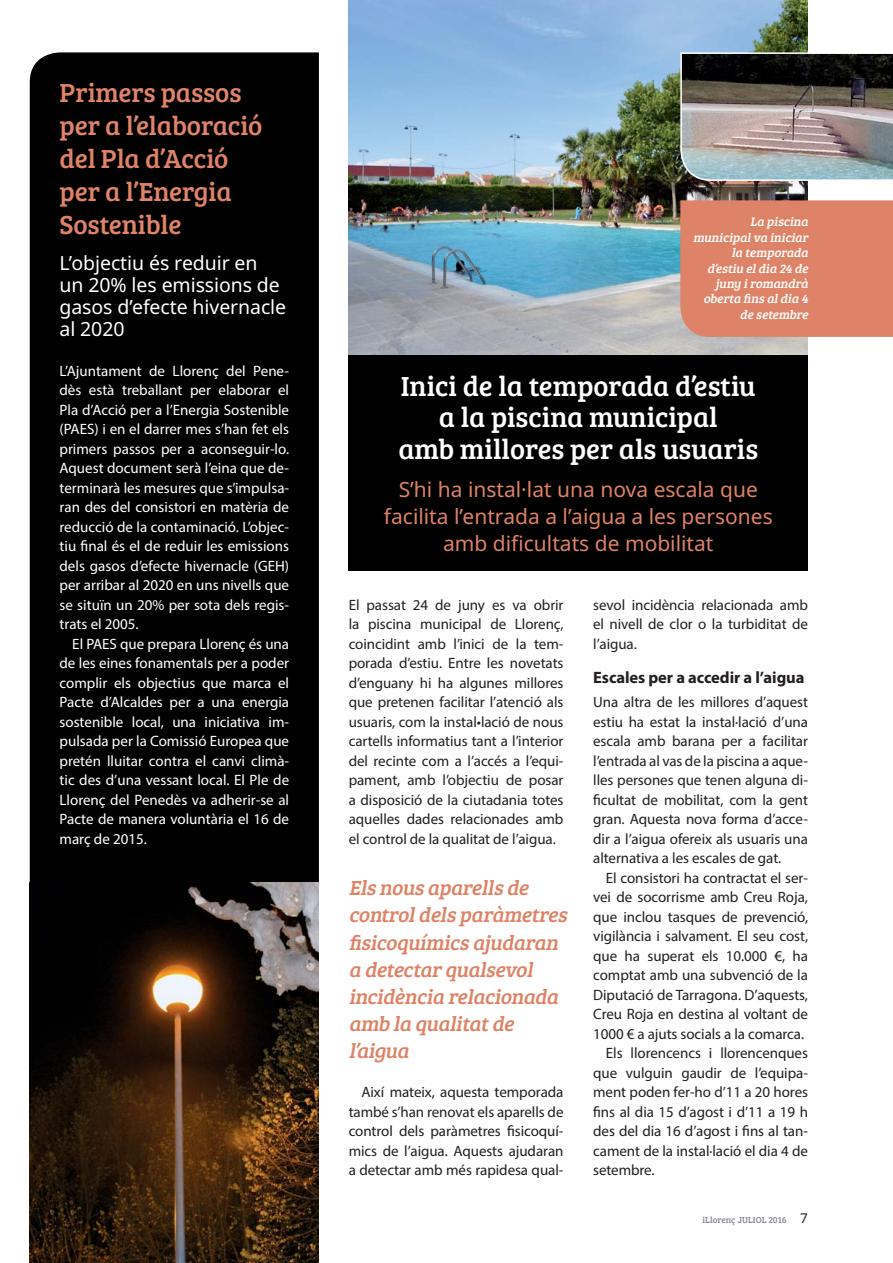
<style>
.page{position:relative;width:893px;height:1263px;background:#fff}
.page>*{position:absolute;margin:0;border:0;box-sizing:border-box;transform-origin:0 0}
.t1{font:28.5px/31.5px "Bree Serif";color:#fff;text-align:center}
.t2{font:27px/33px "Bree Serif";letter-spacing:-.005em;color:#df8368}
.t3{font:italic 21px/27.2px "Bree Serif";color:#df8368}
.t4{font:21px/27px "Noto Sans";color:#df8368;text-align:center}
.t5{font:19.5px/21.8px "Noto Sans";letter-spacing:-.005em;color:#fff}
.t6{font:700 16.5px "Myriad Pro";letter-spacing:-.005em;color:#231f20}
.t7{font:15px/19.5px "Myriad Pro";letter-spacing:-.005em;color:#231f20;text-align:justify}
.t8{font:15px/19.5px "Myriad Pro";color:#fff;text-align:justify}
.t9{font:italic 12.75px/15.5px "Bree Serif";color:#fff;text-align:right}
.t10{font:9px "Bree Serif";color:#868893}
.s1{font-family:"Noto Sans";font-size:13.5px;color:#231f20}
</style>
<div class="page">
<div style="left:30px;top:52px;width:289px;height:831px;background:#000"></div>
<img style="left:30px;top:883px;width:289px;height:380px">
<img style="left:349px;top:0;width:459px;height:356px">
<div style="left:349px;top:356px;width:459px;height:215px;background:#000"></div>
<div style="left:680px;top:200px;width:213px;height:137px;background:#df8368"></div>
<img style="left:680px;top:52px;width:213px;height:130px">
<h2 class="t2" style="left:60px;top:78px;width:204px">Primers passos per a l’elaboració del Pla d’Acció per a l’Energia<br>Sostenible</h2>
<h3 class="t5" style="left:60px;top:254px;width:228px">L’objectiu és reduir en un 20% les emissions de gasos d’efecte hivernacle al 2020</h3>
<p class="t8" style="left:60px;top:362px;width:231px">L’Ajuntament de Llorenç del Pene&shy;dès està treballant per elaborar el Pla d’Acció per a l’Energia Sostenible (PAES) i en el darrer mes s’han fet els primers passos per a aconseguir-lo.<br>Aquest document serà l’eina que de&shy;terminarà les mesures que s’impulsa&shy;ran des del consistori en matèria de reducció de la contaminació. L’objec&shy;tiu final és el de reduir les emissions dels gasos d’efecte hivernacle (GEH) per arribar al 2020 en uns nivells que se situïn un 20% per sota dels regis&shy;trats el 2005.</p>
<p class="t8" style="left:60px;top:635px;width:231px;text-indent:13px">El PAES que prepara Llorenç és una de les eines fonamentals per a poder complir els objectius que marca el Pacte d’Alcaldes per a una energia sostenible local, una iniciativa im&shy;pulsada per la Comissió Europea que pretén lluitar contra el canvi climà&shy;tic des d’una vessant local. El Ple de Llorenç del Penedès va adherir-se al Pacte de manera voluntària el 16 de març de 2015.</p>
<p class="t9" style="left:693px;top:215px;width:118px">La piscina municipal va iniciar la temporada d’estiu el dia 24 de juny iromandrà oberta fins al dia 4 de setembre</p>
<h1 class="t1" style="left:398px;top:372px;width:361px">Inici de la temporada d’estiu a la piscina municipal<br>amb millores per als usuaris</h1>
<h3 class="t4" style="left:384px;top:478px;width:390px">S’hi ha instal·lat una nova escala que facilita l’entrada a l’aigua a les persones amb dificultats de mobilitat</h3>
<p class="t7" style="left:349px;top:596px;width:216px">El passat 24 de juny es va obrir la piscina municipal de Llorenç, coincidint amb l’inici de la tem&shy;porada d’estiu. Entre les novetats d’enguany hi ha algunes millores que pretenen facilitar l’atenció als usuaris, com la instal•lació de nous cartells informatius tant a l’interior del recinte com a l’accés a l’equi&shy;pament, amb l’objectiu de posar a disposició de la ciutadania totes aquelles dades relacionades amb el control de la qualitat de l’aigua.</p>
<h3 class="t3" style="left:349px;top:876px;width:223px">Els nous aparells de controldels paràmetres fisicoquímics ajudaran a detectar qualsevol incidència relacionada amb la qualitat de l’aigua</h3>
<p class="t7" style="left:349px;top:1084px;width:216px;text-indent:13px">Així mateix, aquesta temporada també s’han renovat els aparells de control dels paràmetres fisicoquí&shy;mics de l’aigua. Aquests ajudaran a detectar amb més rapidesa qual-</p>
<p class="t7" style="left:593px;top:596px;width:216px">sevol incidència relacionada amb el nivell de clor o la turbiditat de l’aigua.</p>
<p class="t6" style="left:593px;top:672px;width:213px">Escales per a accedir a l’aigua</p>
<p class="t7" style="left:593px;top:694px;width:216px">Una altra de les millores d’aquest estiu ha estat la instal·lació d’una escala amb barana per a facilitar l’entrada al vas de la piscina a aque&shy;lles persones que tenen alguna di&shy;ficultat de mobilitat, com la gent gran. Aquesta nova forma d’acce&shy;dir a l’aigua ofereix als usuaris una alternativa a les escales de gat.</p>
<p class="t7" style="left:606px;top:869px;width:204px">El consistori ha contractat el ser-</p>
<p class="t7" style="left:593px;top:889px;width:216px">vei de socorrisme amb Creu Roja,</p>
<p class="t7" style="left:593px;top:908px;width:216px">que inclou tasques de prevenció,</p>
<p class="t7" style="left:593px;top:928px;width:216px">vigilància i salvament. El seu cost,</p>
<p class="t7" style="left:593px;top:947px;width:216px">que ha superat els 10.000 €, ha</p>
<p class="t7" style="left:593px;top:967px;width:216px">comptat amb una subvenció de la</p>
<p class="t7" style="left:593px;top:986px;width:216px">Diputació de Tarragona. D’aquests,</p>
<p class="t7" style="left:593px;top:1006px;width:216px">Creu Roja en destina al voltant de</p>
<p class="t7" style="left:593px;top:1025px;width:212px">1000 € a ajuts socials a la comarca.</p>
<p class="t7" style="left:606px;top:1045px;width:204px">Els llorencencs i llorencenques</p>
<p class="t7" style="left:593px;top:1064px;width:216px">que vulguin gaudir de l’equipa-</p>
<p class="t7" style="left:593px;top:1084px;width:216px">ment poden fer-ho d’11 a 20 hores</p>
<p class="t7" style="left:593px;top:1103px;width:216px">fins al dia 15 d’agost i d’11 a 19 h</p>
<p class="t7" style="left:593px;top:1123px;width:216px">des del dia 16 d’agost i fins al tan-</p>
<p class="t7" style="left:593px;top:1142px;width:216px">cament de la instal·lació el dia 4 de</p>
<p class="t7" style="left:593px;top:1162px;width:63px">setembre.</p>
<p class="t10" style="left:702px;top:1216px;width:107px">iLlorenç JULIOL 2016 <span class="s1">7</span></p>
</div>
